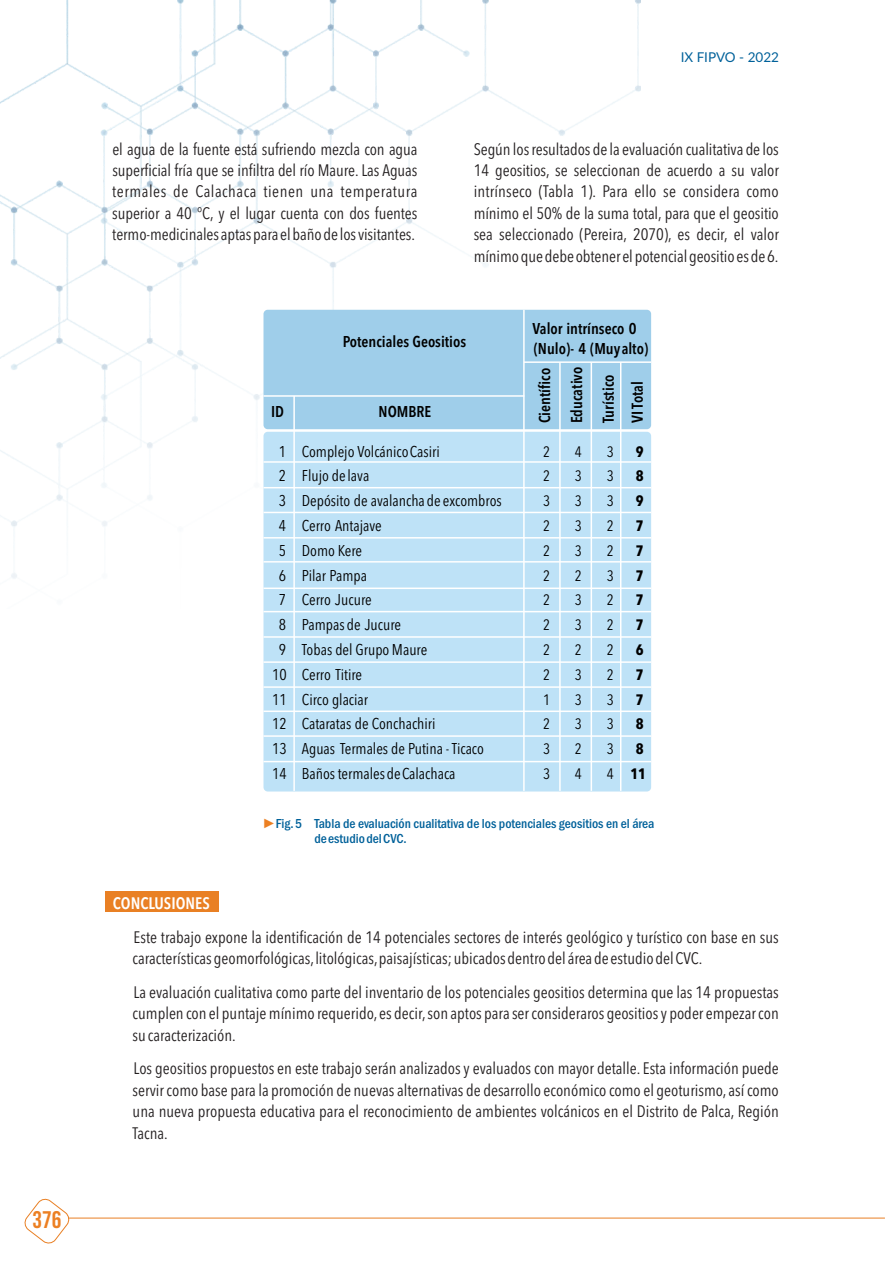
<style>
.page{position:relative;width:893px;height:1263px;background:#fff}
.page>*{position:absolute;margin:0;border:0;box-sizing:border-box;transform-origin:0 0}
.t1{font:24px "Bebas Neue";color:#ec8023}
.t2{font:16.5px/21.5px "Avenir Next Condensed";color:#231f20;text-align:justify}
.t3{font:600 16.5px "Avenir Next Condensed";color:#fff}
.t4{font:15.6px "Avenir Next Condensed";color:#000}
.t5{font:600 15.6px/31.8px "Avenir Next Condensed";color:#000}
.t6{font:15px "Avenir Next Condensed";color:#000}
.t7{font:700 15px "Avenir Next Condensed";color:#000}
.t8{font:500 condensed 13.5px/15.3px "Franklin Gothic";color:#00619a}
.t9{font:13.5px "Lato";color:#00619a}
.s1{font-weight:400}
.s2{color:#ec8023}
</style>
<div class="page">
<img style="left:1px;top:0;width:639px;height:579px">
<div style="left:263px;top:432px;width:388px;height:359px;background:#bee2f7;border-radius:4px"></div>
<div style="left:263px;top:310px;width:388px;height:119px;background:#9fceea;border-radius:4px"></div>
<hr style="left:263px;top:461px;width:388px;height:2px;background:#fff">
<hr style="left:263px;top:487px;width:388px;height:1px;background:#fff">
<hr style="left:263px;top:512px;width:388px;height:1px;background:#fff">
<hr style="left:263px;top:537px;width:388px;height:1px;background:#fff">
<hr style="left:263px;top:561px;width:388px;height:2px;background:#fff">
<hr style="left:263px;top:587px;width:388px;height:2px;background:#fff">
<hr style="left:263px;top:611px;width:388px;height:1px;background:#fff">
<hr style="left:263px;top:636px;width:388px;height:2px;background:#fff">
<hr style="left:263px;top:661px;width:388px;height:2px;background:#fff">
<hr style="left:263px;top:686px;width:388px;height:2px;background:#fff">
<hr style="left:263px;top:710px;width:388px;height:2px;background:#fff">
<hr style="left:263px;top:735px;width:388px;height:2px;background:#fff">
<hr style="left:263px;top:761px;width:388px;height:1px;background:#fff">
<hr style="left:263px;top:395px;width:261px;height:2px;background:#fff">
<hr style="left:523px;top:310px;width:2px;height:481px;background:#fff">
<hr style="left:524px;top:361px;width:127px;height:2px;background:#fff">
<hr style="left:559px;top:362px;width:2px;height:429px;background:#fff">
<hr style="left:591px;top:362px;width:1px;height:429px;background:#fff">
<hr style="left:620px;top:362px;width:1px;height:429px;background:#fff">
<hr style="left:293px;top:396px;width:2px;height:395px;background:#fff">
<div style="left:105px;top:891px;width:114px;height:21px;background:#e98024"></div>
<hr style="left:67px;top:1218px;width:818px;height:1px;background:#e98024">
<svg style="left:24px;top:1198px;width:46px;height:46px"></svg>
<h1 class="t1" style="left:32px;top:1210px;width:30px">376</h1>
<p class="t9" style="left:681px;top:51px;width:100px">IX FIPVO - 2022</p>
<p class="t2" style="left:112px;top:139px;width:307px">el agua de la fuente está sufriendo mezcla con agua superficial fría que se infiltra del río Maure. Las Aguas termales de Calachaca tienen una temperatura superior a 40 °C, y el lugar cuenta con dos fuentes termo-medicinales aptas para el baño de los visitantes.</p>
<p class="t2" style="left:474px;top:139px;width:307px">Según los resultados de la evaluación cualitativa de los 14 geositios, se seleccionan de acuerdo a su valor intrínseco (Tabla 1). Para ello se considera como mínimo el 50% de la suma total, para que el geositio sea seleccionado (Pereira, 2070), es decir, el valor mínimo que debe obtener el potencial geositio es de 6.</p>
<p class="t5" style="left:532px;top:318px;width:117px;line-height:20.7px">Valor intrínseco 0 (Nulo)- 4 (Muyalto)</p>
<p class="t5" style="left:529px;top:423px;width:58px;text-align:justify;rotate:-90deg">Científico Educativo Turístico</p>
<p class="t5" style="left:343px;top:326px;width:125px">Potenciales Geositios</p>
<p class="t5" style="left:622px;top:423px;width:44px;rotate:-90deg">VI Total</p>
<p class="t5" style="left:271px;top:396px;width:14px">ID</p>
<p class="t5" style="left:379px;top:396px;width:54px">NOMBRE</p>
<p class="t4" style="left:279px;top:441px;width:163px">1 Complejo VolcánicoCasiri</p>
<p class="t6" style="left:543px;top:442px;width:9px">2</p>
<p class="t6" style="left:575px;top:442px;width:9px">4</p>
<p class="t6" style="left:607px;top:442px;width:9px">3</p>
<p class="t7" style="left:636px;top:442px;width:9px">9</p>
<p class="t4" style="left:279px;top:466px;width:92px">2 Flujo de lava</p>
<p class="t6" style="left:543px;top:466px;width:9px">2</p>
<p class="t6" style="left:575px;top:466px;width:9px">3</p>
<p class="t6" style="left:607px;top:466px;width:9px">3</p>
<p class="t7" style="left:636px;top:466px;width:9px">8</p>
<p class="t4" style="left:279px;top:491px;width:225px">3 Depósito de avalancha de excombros</p>
<p class="t6" style="left:543px;top:491px;width:9px">3</p>
<p class="t6" style="left:575px;top:491px;width:9px">3</p>
<p class="t6" style="left:607px;top:491px;width:9px">3</p>
<p class="t7" style="left:636px;top:491px;width:9px">9</p>
<p class="t4" style="left:279px;top:515px;width:105px">4 Cerro Antajave</p>
<p class="t6" style="left:543px;top:516px;width:9px">2</p>
<p class="t6" style="left:575px;top:516px;width:9px">3</p>
<p class="t6" style="left:607px;top:516px;width:9px">2</p>
<p class="t7" style="left:636px;top:516px;width:9px">7</p>
<p class="t4" style="left:279px;top:540px;width:85px">5 Domo Kere</p>
<p class="t6" style="left:543px;top:541px;width:9px">2</p>
<p class="t6" style="left:575px;top:541px;width:9px">3</p>
<p class="t6" style="left:607px;top:541px;width:9px">2</p>
<p class="t7" style="left:636px;top:541px;width:9px">7</p>
<p class="t4" style="left:279px;top:565px;width:90px">6 Pilar Pampa</p>
<p class="t6" style="left:543px;top:565px;width:9px">2</p>
<p class="t6" style="left:575px;top:565px;width:9px">2</p>
<p class="t6" style="left:607px;top:565px;width:9px">3</p>
<p class="t7" style="left:636px;top:565px;width:9px">7</p>
<p class="t4" style="left:279px;top:590px;width:94px">7 Cerro Jucure</p>
<p class="t6" style="left:543px;top:590px;width:9px">2</p>
<p class="t6" style="left:575px;top:590px;width:9px">3</p>
<p class="t6" style="left:607px;top:590px;width:9px">2</p>
<p class="t7" style="left:636px;top:590px;width:9px">7</p>
<p class="t4" style="left:279px;top:614px;width:124px">8 Pampas de Jucure</p>
<p class="t6" style="left:543px;top:615px;width:9px">2</p>
<p class="t6" style="left:575px;top:615px;width:9px">3</p>
<p class="t6" style="left:607px;top:615px;width:9px">2</p>
<p class="t7" style="left:636px;top:615px;width:9px">7</p>
<p class="t4" style="left:279px;top:639px;width:150px">9 Tobas del Grupo Maure</p>
<p class="t6" style="left:543px;top:640px;width:9px">2</p>
<p class="t6" style="left:575px;top:640px;width:9px">2</p>
<p class="t6" style="left:607px;top:640px;width:9px">2</p>
<p class="t7" style="left:636px;top:640px;width:9px">6</p>
<p class="t4" style="left:272px;top:664px;width:91px">10 Cerro Titire</p>
<p class="t6" style="left:543px;top:665px;width:9px">2</p>
<p class="t6" style="left:575px;top:665px;width:9px">3</p>
<p class="t6" style="left:607px;top:665px;width:9px">2</p>
<p class="t7" style="left:636px;top:665px;width:9px">7</p>
<p class="t4" style="left:272px;top:689px;width:97px">11 Circo glaciar</p>
<p class="t6" style="left:543px;top:689px;width:9px">1</p>
<p class="t6" style="left:575px;top:689px;width:9px">3</p>
<p class="t6" style="left:607px;top:689px;width:9px">3</p>
<p class="t7" style="left:636px;top:689px;width:9px">7</p>
<p class="t4" style="left:272px;top:713px;width:165px">12 Cataratas de Conchachiri</p>
<p class="t6" style="left:543px;top:714px;width:9px">2</p>
<p class="t6" style="left:575px;top:714px;width:9px">3</p>
<p class="t6" style="left:607px;top:714px;width:9px">3</p>
<p class="t7" style="left:636px;top:714px;width:9px">8</p>
<p class="t4" style="left:272px;top:738px;width:213px">13 Aguas Termales de Putina - Ticaco</p>
<p class="t6" style="left:543px;top:739px;width:9px">3</p>
<p class="t6" style="left:575px;top:739px;width:9px">2</p>
<p class="t6" style="left:607px;top:739px;width:9px">3</p>
<p class="t7" style="left:636px;top:739px;width:9px">8</p>
<p class="t4" style="left:272px;top:763px;width:185px">14 Baños termales deCalachaca</p>
<p class="t6" style="left:543px;top:764px;width:9px">3</p>
<p class="t6" style="left:575px;top:764px;width:9px">4</p>
<p class="t7" style="left:607px;top:764px;width:41px"><span class="s1">4</span> 11</p>
<p class="t8" style="left:314px;top:817px;width:341px;text-indent:-52px"><span class="s2">►</span>Fig. 5 Tabla de evaluación cualitativa de los potenciales geositios en el área de estudio del CVC.</p>
<p class="t3" style="left:113px;top:892px;width:98px">CONCLUSIONES</p>
<p class="t2" style="left:133px;top:927px;width:648px">Este trabajo expone la identificación de 14 potenciales sectores de interés geológico y turístico con base en sus características geomorfológicas, litológicas, paisajísticas; ubicados dentro del área de estudio del CVC.</p>
<p class="t2" style="left:133px;top:982px;width:648px">La evaluación cualitativa como parte del inventario de los potenciales geositios determina que las 14 propuestas cumplen con el puntaje mínimo requerido, es decir, son aptos para ser consideraros geositios y poder empezar con su caracterización.</p>
<p class="t2" style="left:133px;top:1058px;width:648px">Los geositios propuestos en este trabajo serán analizados y evaluados con mayor detalle. Esta información puede servir como base para la promoción de nuevas alternativas de desarrollo económico como el geoturismo, así como una nueva propuesta educativa para el reconocimiento de ambientes volcánicos en el Distrito de Palca, Región Tacna.</p>
</div>
